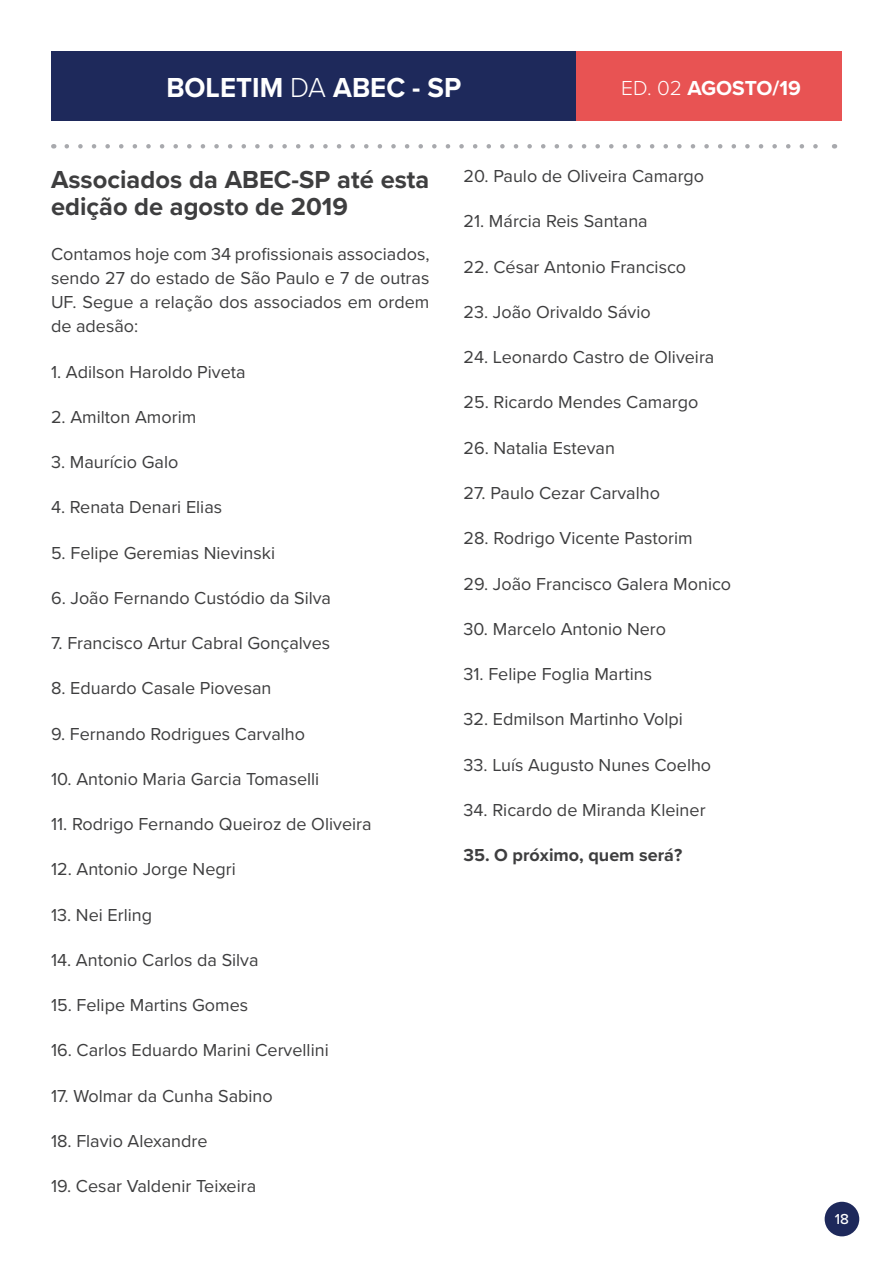
<style>
.page{position:relative;width:893px;height:1263px;background:#fff}
.page>*{position:absolute;margin:0;border:0;box-sizing:border-box;transform-origin:0 0}
.t1{font:700 28.5px "Proxima Nova";color:#fff}
.t2{font:700 25.5px/27px "Proxima Nova";color:#3e3e3f}
.t3{font:700 21px "Proxima Nova";letter-spacing:-.005em;color:#fff}
.t4{font:18px/24px "Proxima Nova";color:#3e3e3f;text-align:justify}
.t5{font:700 18px "Proxima Nova";color:#3e3e3f}
.t6{font:500 15px "Proxima Nova";color:#fff}
.s1{font-weight:300}
</style>
<div class="page">
<div style="left:825px;top:1202px;width:34px;height:34px;background:#1e295b;border-radius:50%"></div>
<div style="left:51px;top:51px;width:526px;height:70px;background:#1e295b"></div>
<div style="left:577px;top:51px;width:265px;height:70px;background:#e85353"></div>
<svg style="left:67px;top:144px;width:751px;height:5px"></svg>
<h1 class="t1" style="left:166px;top:66px;width:296px">BOLETIM <span class="s1">DA</span> ABEC - SP</h1>
<p class="t3" style="left:621px;top:72px;width:181px"><span class="s1">ED. 02</span> AGOSTO/19</p>
<h2 class="t2" style="left:51px;top:165px;width:380px">Associados da ABEC-SP até esta edição de agosto de 2019</h2>
<p class="t4" style="left:51px;top:241px;width:380px">Contamos hoje com 34 profissionais associados, sendo 27 do estado de São Paulo e 7 de outras UF. Segue a relação dos associados em ordem de adesão:</p>
<p class="t4" style="left:51px;top:359px;width:196px">1. Adilson Haroldo Piveta</p>
<p class="t4" style="left:51px;top:404px;width:147px">2. Amilton Amorim</p>
<p class="t4" style="left:51px;top:449px;width:129px">3. Maurício Galo</p>
<p class="t4" style="left:51px;top:494px;width:173px">4. Renata Denari Elias</p>
<p class="t4" style="left:51px;top:540px;width:226px">5. Felipe Geremias Nievinski</p>
<p class="t4" style="left:51px;top:585px;width:282px">6. João Fernando Custódio da Silva</p>
<p class="t4" style="left:51px;top:630px;width:281px">7. Francisco Artur Cabral Gonçalves</p>
<p class="t4" style="left:51px;top:675px;width:222px">8. Eduardo Casale Piovesan</p>
<p class="t4" style="left:51px;top:721px;width:256px">9. Fernando Rodrigues Carvalho</p>
<p class="t4" style="left:51px;top:766px;width:270px">10. Antonio Maria Garcia Tomaselli</p>
<p class="t4" style="left:51px;top:811px;width:322px">11. Rodrigo Fernando Queiroz de Oliveira</p>
<p class="t4" style="left:51px;top:856px;width:186px">12. Antonio Jorge Negri</p>
<p class="t4" style="left:51px;top:902px;width:103px">13. Nei Erling</p>
<p class="t4" style="left:51px;top:947px;width:209px">14. Antonio Carlos da Silva</p>
<p class="t4" style="left:51px;top:992px;width:199px">15. Felipe Martins Gomes</p>
<p class="t4" style="left:51px;top:1037px;width:279px">16. Carlos Eduardo Marini Cervellini</p>
<p class="t4" style="left:51px;top:1083px;width:223px">17. Wolmar da Cunha Sabino</p>
<p class="t4" style="left:51px;top:1128px;width:158px">18. Flavio Alexandre</p>
<p class="t4" style="left:51px;top:1173px;width:207px">19. Cesar Valdenir Teixeira</p>
<p class="t4" style="left:463px;top:163px;width:242px">20. Paulo de Oliveira Camargo</p>
<p class="t4" style="left:463px;top:209px;width:186px">21. Márcia Reis Santana</p>
<p class="t4" style="left:463px;top:254px;width:224px">22. César Antonio Francisco</p>
<p class="t4" style="left:463px;top:299px;width:189px">23. João Orivaldo Sávio</p>
<p class="t4" style="left:463px;top:344px;width:252px">24. Leonardo Castro de Oliveira</p>
<p class="t4" style="left:463px;top:390px;width:236px">25. Ricardo Mendes Camargo</p>
<p class="t4" style="left:463px;top:435px;width:153px">26. Natalia Estevan</p>
<p class="t4" style="left:463px;top:480px;width:198px">27. Paulo Cezar Carvalho</p>
<p class="t4" style="left:463px;top:525px;width:231px">28. Rodrigo Vicente Pastorim</p>
<p class="t4" style="left:463px;top:571px;width:269px">29. João Francisco Galera Monico</p>
<p class="t4" style="left:463px;top:616px;width:204px">30. Marcelo Antonio Nero</p>
<p class="t4" style="left:463px;top:661px;width:190px">31. Felipe Foglia Martins</p>
<p class="t4" style="left:463px;top:706px;width:221px">32. Edmilson Martinho Volpi</p>
<p class="t4" style="left:463px;top:752px;width:249px">33. Luís Augusto Nunes Coelho</p>
<p class="t4" style="left:463px;top:797px;width:244px">34. Ricardo de Miranda Kleiner</p>
<p class="t5" style="left:463px;top:842px;width:220px">35. O próximo, quem será?</p>
<p class="t6" style="left:835px;top:1207px;width:16px">18</p>
</div>
